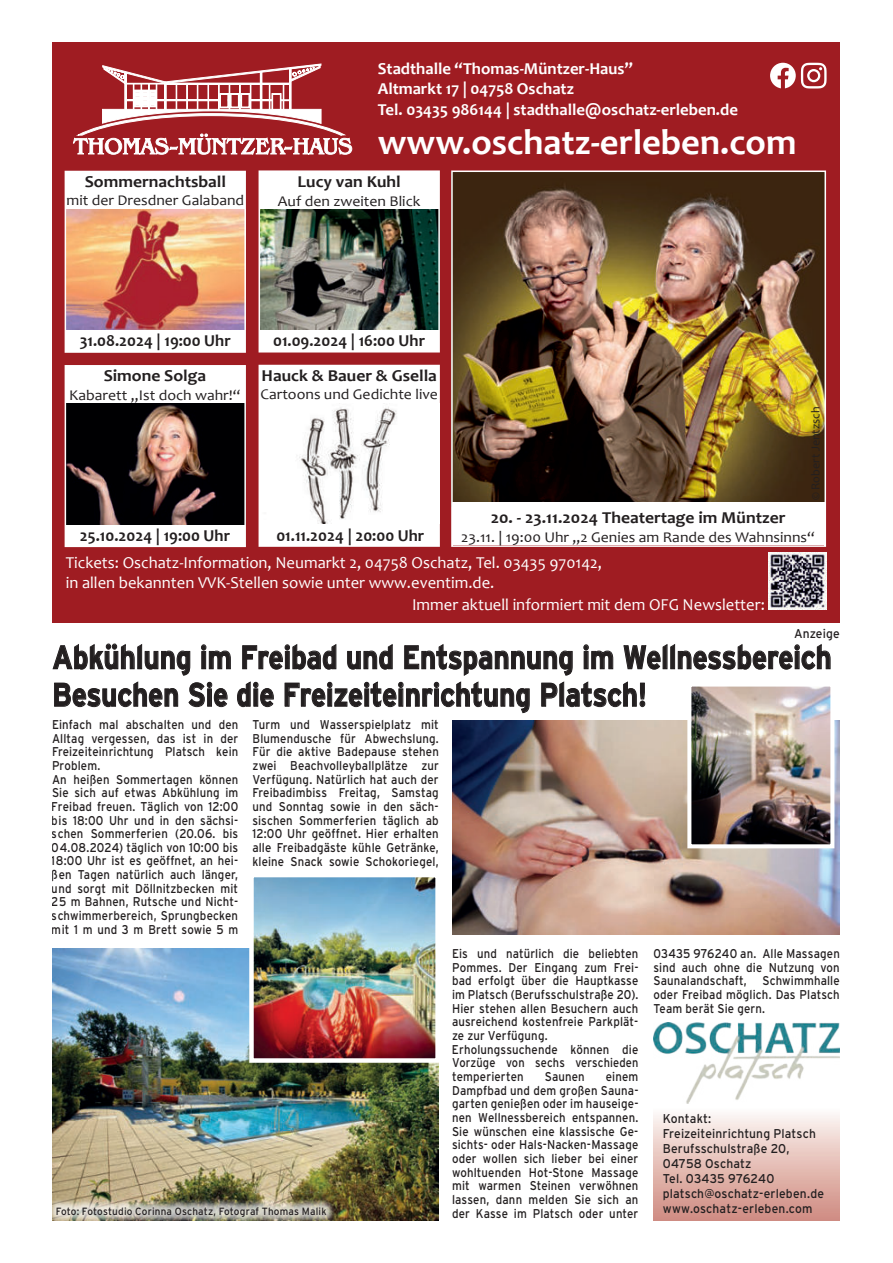
<style>
.page{position:relative;width:893px;height:1263px;background:#fff}
.page>*{position:absolute;margin:0;border:0;box-sizing:border-box;transform-origin:0 0}
.t1{font:700 36.45px "Candara";color:#fff}
.t2{font:700 33px/37.5px "Interstate";letter-spacing:-.01em;color:#231f20;scale:.85 1}
.t3{font:16.65px/20.4px "Candara";color:#fff}
.t4{font:700 16.65px/20.4px "Candara";color:#fff}
.t5{font:700 16.65px "Candara";color:#231f20;scale:1.06 1}
.t6{font:700 16.65px "Candara";color:#231f20}
.t7{font:14.85px "Candara";color:#231f20;scale:1.06 1}
.t8{font:12.75px/13.6px "Interstate";letter-spacing:.01em;color:#231f20;text-align:justify;scale:.9 1}
.t9{font:12.75px/15px "Interstate";letter-spacing:.01em;color:#231f20;scale:.95 1}
.t10{font:12.15px "Candara";color:#231f20}
.t11{font:10.5px "Interstate";letter-spacing:.015em;color:#231f20;scale:.95 1}
</style>
<div class="page">
<img style="left:52px;top:948px;width:387px;height:272px">
<div style="left:653px;top:1107px;width:187px;height:113px;background:linear-gradient(to bottom,#fefbf8,#cf897e)"></div>
<svg style="left:53px;top:643px;width:137px;height:32px"></svg>
<svg style="left:202px;top:645px;width:29px;height:24px"></svg>
<svg style="left:242px;top:644px;width:94px;height:25px"></svg>
<svg style="left:347px;top:644px;width:46px;height:25px"></svg>
<svg style="left:404px;top:644px;width:169px;height:31px"></svg>
<svg style="left:584px;top:645px;width:29px;height:24px"></svg>
<svg style="left:623px;top:644px;width:207px;height:25px"></svg>
<svg style="left:54px;top:682px;width:124px;height:25px"></svg>
<svg style="left:189px;top:682px;width:39px;height:25px"></svg>
<svg style="left:237px;top:682px;width:37px;height:25px"></svg>
<svg style="left:285px;top:682px;width:245px;height:31px"></svg>
<svg style="left:541px;top:682px;width:104px;height:25px"></svg>
<img style="left:653px;top:1022px;width:187px;height:82px">
<div style="left:52px;top:1197px;width:284px;height:23px;background:#fff;opacity:.75"></div>
<div style="left:52px;top:43px;width:788px;height:580px;background:#9f1c22"></div>
<svg style="left:73px;top:64px;width:279px;height:91px"></svg>
<div style="left:259px;top:365px;width:180px;height:181px;background:#fff"></div>
<img style="left:299px;top:407px;width:98px;height:117px">
<div style="left:259px;top:365px;width:181px;height:182px;border:2px solid #fff"></div>
<div style="left:259px;top:171px;width:180px;height:181px;background:#fff"></div>
<img style="left:262px;top:209px;width:175px;height:121px">
<div style="left:259px;top:170px;width:181px;height:182px;border:2px solid #fff"></div>
<div style="left:65px;top:171px;width:180px;height:181px;background:#fff"></div>
<img style="left:68px;top:210px;width:175px;height:120px">
<div style="left:65px;top:171px;width:181px;height:182px;border:2px solid #fff"></div>
<div style="left:65px;top:366px;width:180px;height:180px;background:#fff"></div>
<img style="left:68px;top:404px;width:175px;height:120px">
<div style="left:65px;top:365px;width:181px;height:182px;border:2px solid #fff"></div>
<svg style="left:770px;top:63px;width:57px;height:26px"></svg>
<img style="left:769px;top:552px;width:57px;height:58px">
<img style="left:454px;top:173px;width:369px;height:329px">
<div style="left:451px;top:170px;width:375px;height:377px;border:2px solid #fff"></div>
<div style="left:452px;top:502px;width:373px;height:43px;background:#fff"></div>
<img style="left:452px;top:721px;width:388px;height:213px">
<img style="left:254px;top:878px;width:181px;height:180px">
<div style="left:249px;top:873px;width:191px;height:190px;border:4px solid #fff"></div>
<img style="left:692px;top:687px;width:137px;height:156px">
<div style="left:687px;top:682px;width:147px;height:166px;border:4px solid #fff"></div>
<h3 class="t5" style="left:85px;top:171px;width:135px">Sommernachtsball</h3>
<p class="t7" style="left:67px;top:191px;width:169px">mit der Dresdner Galaband</p>
<h3 class="t4" style="left:378px;top:58px;width:362px">Stadthalle “Thomas-Müntzer-Haus”<br>Altmarkt 17 | 04758 Oschatz<br>Tel. 03435 986144 | stadthalle@oschatz-erleben.de</h3>
<h1 class="t1" style="left:378px;top:119px;width:420px">www.oschatz-erleben.com</h1>
<h3 class="t5" style="left:298px;top:171px;width:99px">Lucy van Kuhl</h3>
<p class="t7" style="left:278px;top:192px;width:136px">Auf den zweiten Blick</p>
<h3 class="t6" style="left:80px;top:330px;width:153px">31.08.2024 | 19:00 Uhr</h3>
<h3 class="t6" style="left:273px;top:330px;width:153px">01.09.2024 | 16:00 Uhr</h3>
<h3 class="t5" style="left:104px;top:365px;width:98px">Simone Solga</h3>
<p class="t7" style="left:69px;top:385px;width:163px">Kabarett „Ist doch wahr!“</p>
<h3 class="t5" style="left:262px;top:365px;width:167px">Hauck &amp; Bauer &amp; Gsella</h3>
<p class="t7" style="left:260px;top:385px;width:169px">Cartoons und Gedichte live</p>
<p class="t10" style="left:808px;top:500px;width:95px;rotate:-90deg">© Robert Jentzsch</p>
<h3 class="t6" style="left:80px;top:525px;width:152px">25.10.2024 | 19:00 Uhr</h3>
<h3 class="t6" style="left:276px;top:525px;width:149px">01.11.2024 | 20:00 Uhr</h3>
<h3 class="t5" style="left:491px;top:507px;width:280px">20. - 23.11.2024 Theatertage im Müntzer</h3>
<p class="t7" style="left:461px;top:527px;width:335px">23.11. | 19:00 Uhr „2 Genies am Rande des Wahnsinns“</p>
<h3 class="t3" style="left:66px;top:552px;width:538px">Tickets: Oschatz-Information, Neumarkt 2, 04758 Oschatz, Tel. 03435 970142, in allen bekannten VVK-Stellen sowie unter www.eventim.de.</h3>
<h3 class="t3" style="left:412px;top:594px;width:354px">Immer aktuell informiert mit dem OFG Newsletter:</h3>
<p class="t9" style="left:794px;top:626px;width:50px">Anzeige</p>
<h2 class="t2" style="left:52px;top:638px;width:919px">Abkühlung im Freibad und Entspannung im Wellnessbereich<br>Besuchen Sie die Freizeiteinrichtung Platsch!</h2>
<p class="t8" style="left:52px;top:717px;width:209px;text-align:left">Einfach mal abschalten und den<br>Alltag vergessen, das ist in der<br>Freizeiteinrichtung Platsch kein<br>Problem.<br>An heißen Sommertagen können<br>Sie sich auf etwas Abkühlung im<br>Freibad freuen. Täglich von 12:00 bis 18:00 Uhr und in den sächsi&shy;schen Sommerferien (20.06. bis<br>04.08.2024) täglich von 10:00 bis<br>18:00 Uhr ist es geöffnet, an hei&shy;ßen Tagen natürlich auch länger, und sorgt mit Döllnitzbecken mit<br>25 m Bahnen, Rutsche und Nicht&shy;schwimmerbereich, Sprungbecken mit 1 m und 3 m Brett sowie 5 m</p>
<p class="t8" style="left:252px;top:717px;width:209px">Turm und Wasserspielplatz mit Blumendusche für Abwechslung.<br>Für die aktive Badepause stehen zwei Beachvolleyballplätze zur Verfügung. Natürlich hat auch der Freibadimbiss Freitag, Samstag und Sonntag sowie in den säch&shy;sischen Sommerferien täglich ab 12:00 Uhr geöffnet. Hier erhalten alle Freibadgäste kühle Getränke, kleine Snack sowie Schokoriegel,</p>
<p class="t11" style="left:56px;top:1205px;width:287px">Foto: Fotostudio Corinna Oschatz, Fotograf Thomas Malik</p>
<p class="t8" style="left:452px;top:947px;width:209px;text-align:left">Eis und natürlich die beliebten<br>Pommes. Der Eingang zum Frei&shy;bad erfolgt über die Hauptkasse im Platsch (Berufsschulstraße 20).<br>Hier stehen allen Besuchern auch ausreichend kostenfreie Parkplät&shy;ze zur Verfügung.<br>Erholungssuchende können die<br>Vorzüge von sechs verschieden temperierten</p>
<p class="t8" style="left:452px;top:1070px;width:209px;text-indent:154px">einem Dampfbad und dem großen Sauna&shy;garten genießen oder im hauseige&shy;nen Wellnessbereich entspannen.<br>Sie wünschen eine klassische Ge&shy;sichts- oder Hals-Nacken-Massage oder wollen sich lieber bei einer wohltuenden Hot-Stone Massage mit warmen Steinen verwöhnen lassen, dann melden Sie sich an der Kasse im Platsch oder unter</p>
<p class="t8" style="left:545px;top:1070px;width:46px">Saunen</p>
<p class="t8" style="left:653px;top:947px;width:209px">03435 976240 an. Alle Massagen sind auch ohne die Nutzung von Saunalandschaft, Schwimmhalle oder Freibad möglich. Das Platsch Team berät Sie gern.</p>
<p class="t9" style="left:663px;top:1111px;width:171px">Kontakt:<br>Freizeiteinrichtung Platsch<br>Berufsschulstraße 20,<br>04758 Oschatz<br>Tel. 03435 976240 platsch@oschatz-erleben.de www.oschatz-erleben.com</p>
</div>
